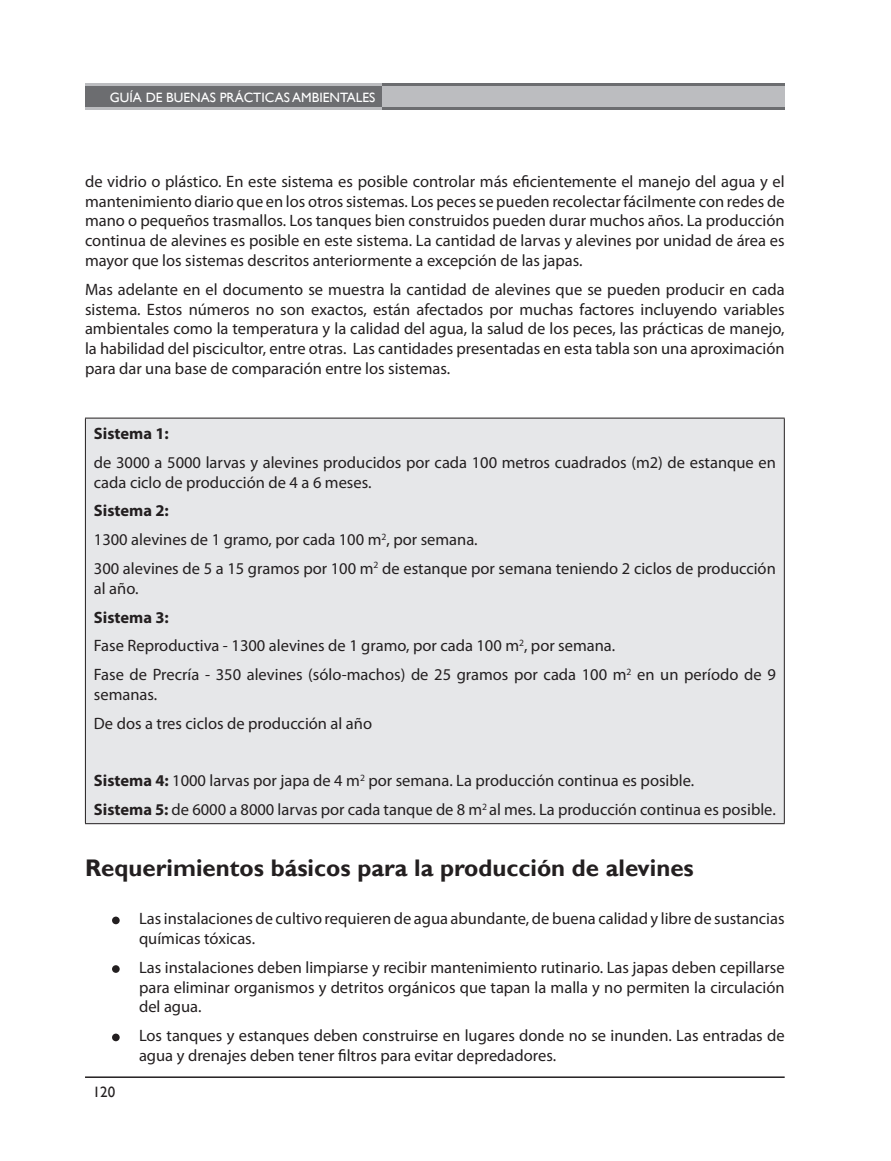
<style>
.page{position:relative;width:891px;height:1161px;background:#fff}
.page>*{position:absolute;margin:0;border:0;box-sizing:border-box;transform-origin:0 0}
.Normal_wrd_1{font:700 24px "Gill Sans";color:#231f20}
.Text_wrd_1{font:16.5px/19.8px "Myriad Pro";color:#231f20}
.Text_wrd_1-2{font:700 16.5px "Myriad Pro";color:#231f20}
.t1{font:15px "Gill Sans";color:#231f20}
.t2{font:13.5px "Gill Sans";color:#fff}
.s1{font-weight:700}
</style>
<div class="page">
<hr style="left:85px;top:1076px;width:700px;height:2px;background:#231f20">
<div style="left:85px;top:83px;width:297px;height:27px;background:#bcbdc0"></div>
<div style="left:85px;top:86px;width:297px;height:21px;background:#6c6d70"></div>
<div style="left:382px;top:83px;width:403px;height:27px;background:#6c6d70"></div>
<div style="left:382px;top:86px;width:403px;height:21px;background:#bcbdc0"></div>
<div style="left:85px;top:418px;width:699px;height:406px;background:#e6e7e9"></div>
<hr style="left:85px;top:418px;width:700px;height:1px;background:#231f20">
<hr style="left:85px;top:418px;width:1px;height:405px;background:#231f20">
<hr style="left:784px;top:418px;width:1px;height:405px;background:#231f20">
<hr style="left:85px;top:823px;width:700px;height:1px;background:#231f20">
<div style="left:112px;top:917px;width:8px;height:7px;background:#231f20;border-radius:50%"></div>
<div style="left:112px;top:965px;width:8px;height:8px;background:#231f20;border-radius:50%"></div>
<div style="left:112px;top:1034px;width:8px;height:7px;background:#231f20;border-radius:50%"></div>
<p class="t2" style="left:110px;top:90px;width:267px">GUÍA DE BUENAS PRÁCTICAS AMBIENTALES</p>
<p class="Text_wrd_1" style="left:85px;top:171px;width:701px;text-align:justify">de vidrio o plástico. En este sistema es posible controlar más eficientemente el manejo del agua y el mantenimiento diario que en los otros sistemas. Los peces se pueden recolectar fácilmente con redes de mano o pequeños trasmallos. Los tanques bien construidos pueden durar muchos años. La producción continua de alevines es posible en este sistema. La cantidad de larvas y alevines por unidad de área es mayor que los sistemas descritos anteriormente a excepción de las japas.</p>
<p class="Text_wrd_1" style="left:85px;top:279px;width:701px;text-align:justify">Mas adelante en el documento se muestra la cantidad de alevines que se pueden producir en cada sistema. Estos números no son exactos, están afectados por muchas factores incluyendo variables ambientales como la temperatura y la calidad del agua, la salud de los peces, las prácticas de manejo, la habilidad del piscicultor, entre otras. Las cantidades presentadas en esta tabla son una aproximación para dar una base de comparación entre los sistemas.</p>
<p class="Text_wrd_1-2" style="left:94px;top:423px;width:76px">Sistema 1:</p>
<p class="Text_wrd_1" style="left:94px;top:452px;width:683px">de 3000 a 5000 larvas y alevines producidos por cada 100 metros cuadrados (m2) de estanque en cada ciclo de producción de 4 a 6 meses.</p>
<p class="Text_wrd_1-2" style="left:94px;top:500px;width:76px">Sistema 2:</p>
<p class="Text_wrd_1" style="left:94px;top:529px;width:385px">1300 alevines de 1 gramo, por cada 100 m<sup>2</sup>, por semana.</p>
<p class="Text_wrd_1" style="left:94px;top:558px;width:683px">300 alevines de 5 a 15 gramos por 100 m<sup>2</sup> de estanque por semana teniendo 2 ciclos de producción al año.</p>
<p class="Text_wrd_1-2" style="left:94px;top:606px;width:76px">Sistema 3:</p>
<p class="Text_wrd_1" style="left:94px;top:636px;width:523px">Fase Reproductiva - 1300 alevines de 1 gramo, por cada 100 m<sup>2</sup>, por semana.</p>
<p class="Text_wrd_1" style="left:94px;top:664px;width:683px">Fase de Precría - 350 alevines (sólo-machos) de 25 gramos por cada 100 m<sup>2</sup> en un período de 9 semanas.</p>
<p class="Text_wrd_1" style="left:94px;top:713px;width:280px">De dos a tres ciclos de producción al año</p>
<p class="Text_wrd_1" style="left:94px;top:771px;width:602px"><span class="s1">Sistema 4:</span> 1000 larvas por japa de 4 m<sup>2</sup> por semana. La producción continua es posible.</p>
<p class="Text_wrd_1" style="left:94px;top:799px;width:683px"><span class="s1">Sistema 5:</span> de 6000 a 8000 larvas por cada tanque de 8 m<sup>2</sup> al mes. La producción continua es posible.</p>
<p class="Normal_wrd_1" style="left:85px;top:853px;width:610px">Requerimientos básicos para la producción de alevines</p>
<p class="Text_wrd_1" style="left:139px;top:909px;width:647px">Las instalaciones de cultivo requieren de agua abundante, de buena calidad y libre de sustancias químicas tóxicas.</p>
<p class="Text_wrd_1" style="left:139px;top:957px;width:647px;text-align:justify">Las instalaciones deben limpiarse y recibir mantenimiento rutinario. Las japas deben cepillarse para eliminar organismos y detritos orgánicos que tapan la malla y no permiten la circulación del agua.</p>
<p class="Text_wrd_1" style="left:139px;top:1026px;width:647px">Los tanques y estanques deben construirse en lugares donde no se inunden. Las entradas de agua y drenajes deben tener filtros para evitar depredadores.</p>
<p class="t1" style="left:93px;top:1083px;width:24px">120</p>
</div>
